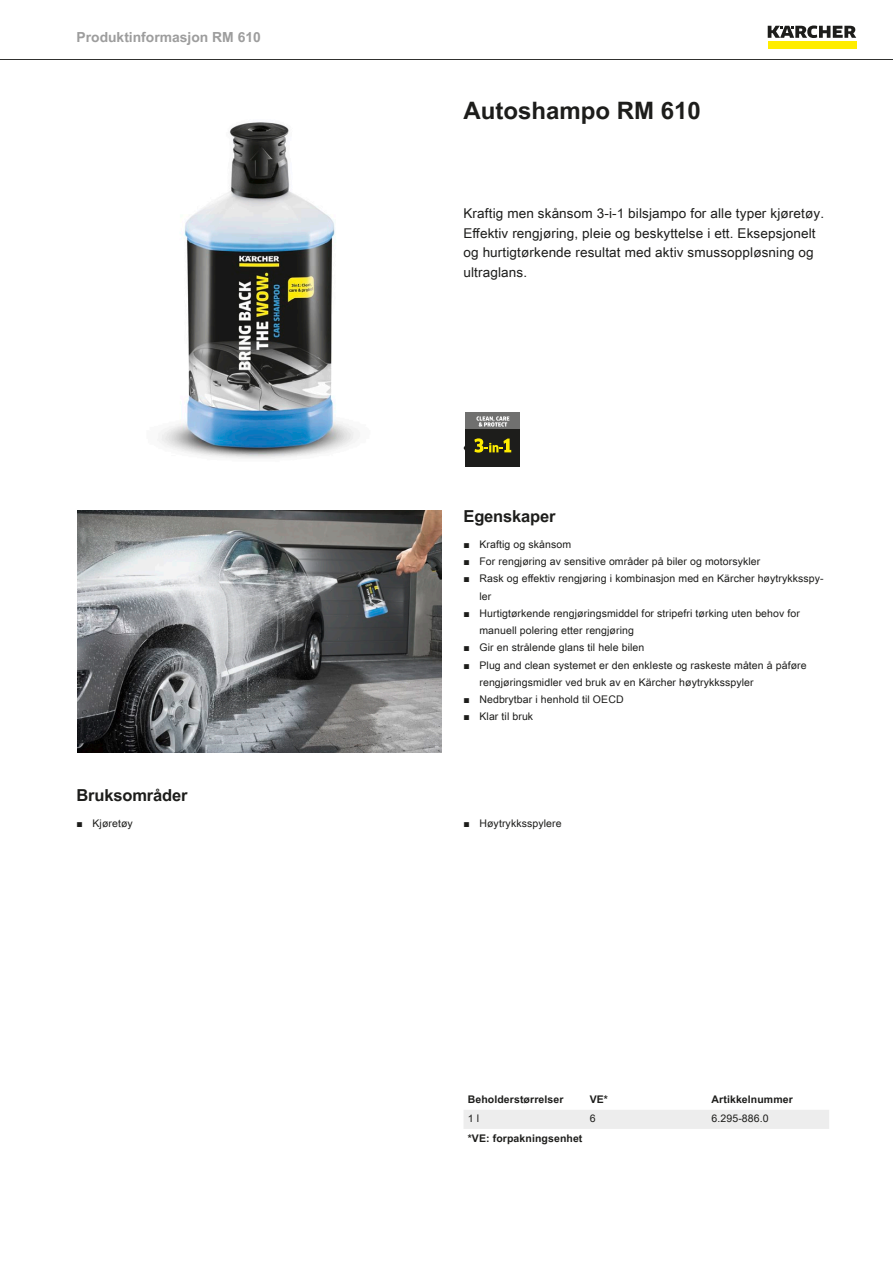
<style>
.page{position:relative;width:893px;height:1263px;background:#fff}
.page>*{position:absolute;margin:0;border:0;box-sizing:border-box;transform-origin:0 0}
.t1{font:700 24px "Arial Unicode MS";color:#1d1d1b}
.t2{font:700 16.5px "Arial Unicode MS";letter-spacing:-.01em;color:#1d1d1b}
.t3{font:700 13.8px "Arial Unicode MS";color:#9d9d9d}
.t4{font:13.5px/19.5px "Arial Unicode MS";letter-spacing:.01em;color:#1d1d1b}
.t5{font:10.5px/17.2px "Arial Unicode MS";letter-spacing:.01em;color:#1d1d1b}
.t6{font:700 10.5px "Arial Unicode MS";letter-spacing:.01em;color:#1d1d1b}
.s1{font-family:"Arial"}
</style>
<div class="page">
<hr style="left:0;top:59px;width:893px;height:1px;background:#1d1d1b">
<div style="left:768px;top:42px;width:88px;height:7px;background:#ffed00"></div>
<svg style="left:768px;top:26px;width:88px;height:12px"></svg>
<img style="left:157px;top:122px;width:203px;height:337px">
<div style="left:466px;top:412px;width:54px;height:17px;background:#70706f"></div>
<div style="left:466px;top:429px;width:54px;height:38px;background:#1d1d1b"></div>
<svg style="left:463px;top:445px;width:3px;height:6px"></svg>
<svg style="left:476px;top:416px;width:33px;height:11px"></svg>
<svg style="left:474px;top:438px;width:37px;height:15px"></svg>
<img style="left:78px;top:510px;width:363px;height:243px">
<div style="left:464px;top:1110px;width:365px;height:19px;background:#ededed"></div>
<h3 class="t3" style="left:77px;top:27px;width:186px">Produktinformasjon RM 610</h3>
<h1 class="t1" style="left:463px;top:93px;width:239px">Autoshampo RM 610</h1>
<p class="t4" style="left:463px;top:203px;width:362px">Kraftig men skånsom 3-i-1 bilsjampo for alle typer kjøretøy.<br>Effektiv rengjøring, pleie og beskyttelse i ett. Eksepsjonelt og hurtigtørkende resultat med aktiv smussoppløsning og ultraglans.</p>
<h2 class="t2" style="left:463px;top:504px;width:94px">Egenskaper</h2>
<p class="t5" style="left:463px;top:535px;width:109px"><span class="s1">■</span> Kraftig og skånsom</p>
<p class="t5" style="left:463px;top:553px;width:298px"><span class="s1">■</span> For rengjøring av sensitive områder på biler og motorsykler</p>
<p class="t5" style="left:479px;top:570px;width:346px;text-indent:-16px"><span class="s1">■</span> Rask og effektiv rengjøring i kombinasjon med en Kärcher høytrykksspy&shy;ler</p>
<p class="t5" style="left:479px;top:604px;width:322px;text-indent:-16px"><span class="s1">■</span> Hurtigtørkende rengjøringsmiddel for stripefri tørking uten behov for manuell polering etter rengjøring</p>
<p class="t5" style="left:463px;top:639px;width:182px"><span class="s1">■</span> Gir en strålende glans til hele bilen</p>
<p class="t5" style="left:479px;top:656px;width:329px;text-indent:-16px"><span class="s1">■</span> Plug and clean systemet er den enkleste og raskeste måten å påføre rengjøringsmidler ved bruk av en Kärcher høytrykksspyler</p>
<p class="t5" style="left:463px;top:691px;width:162px"><span class="s1">■</span> Nedbrytbar i henhold til OECD</p>
<p class="t5" style="left:463px;top:708px;width:71px"><span class="s1">■</span> Klar til bruk</p>
<h2 class="t2" style="left:77px;top:783px;width:112px">Bruksområder</h2>
<p class="t5" style="left:77px;top:814px;width:58px"><span class="s1">■</span> Kjøretøy</p>
<p class="t5" style="left:463px;top:814px;width:100px"><span class="s1">■</span> Høytrykksspylere</p>
<p class="t6" style="left:468px;top:1092px;width:97px">Beholderstørrelser</p>
<p class="t6" style="left:590px;top:1092px;width:20px">VE*</p>
<p class="t6" style="left:712px;top:1092px;width:83px">Artikkelnummer</p>
<p class="t5" style="left:468px;top:1110px;width:13px">1 l</p>
<p class="t5" style="left:590px;top:1110px;width:7px">6</p>
<p class="t5" style="left:712px;top:1110px;width:59px">6.295-886.0</p>
<p class="t6" style="left:468px;top:1130px;width:116px">*VE: forpakningsenhet</p>
</div>
